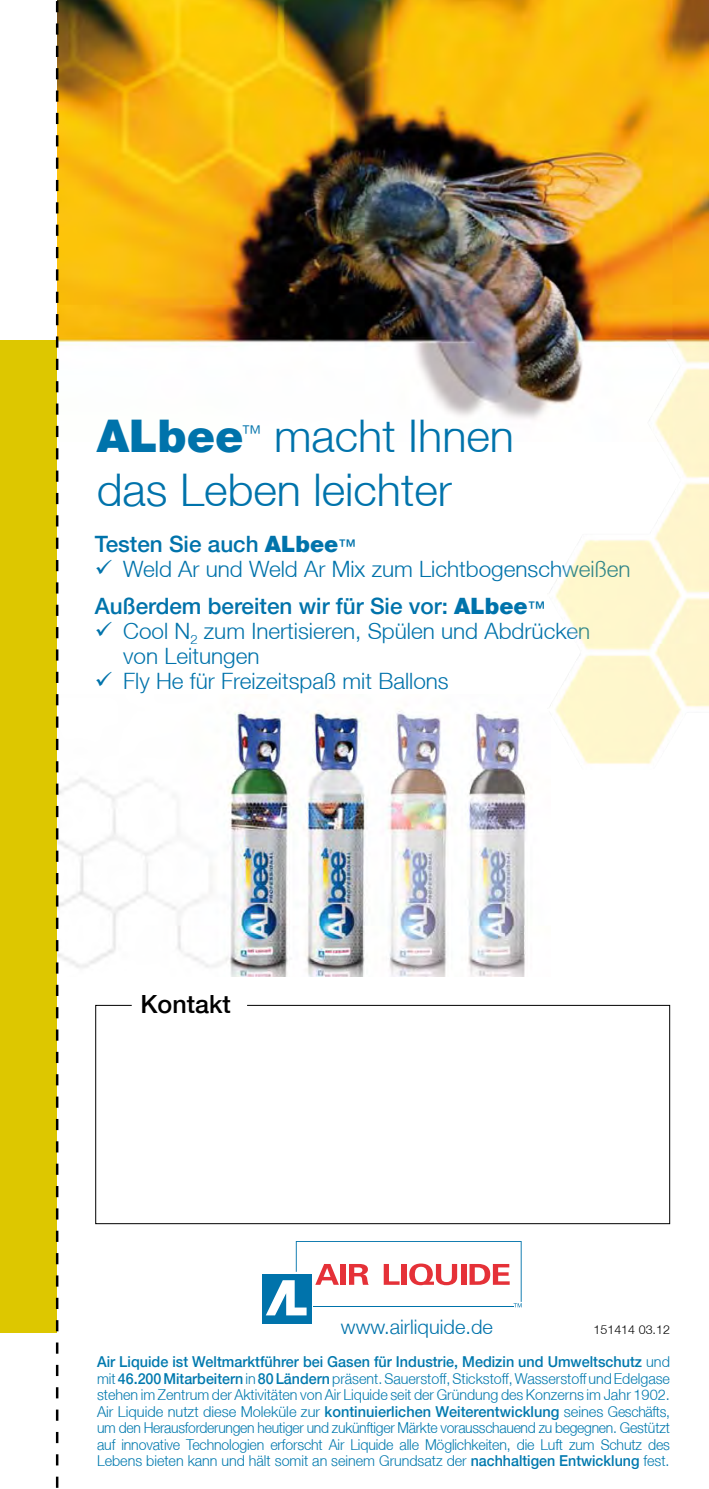
<style>
.page{position:relative;width:709px;height:1489px;background:#fff}
.page>*{position:absolute;margin:0;border:0;box-sizing:border-box;transform-origin:0 0}
.t1{font:300 45px/54px "Helvetica Neue LT";color:#0073ab}
.t2{font:500 25px "Helvetica Neue LT";color:#000}
.t3{font:300 22.5px/37.5px "Helvetica Neue LT";color:#0073ab}
.t4{font:500 22.5px "Helvetica Neue LT";color:#0073ab}
.t5{font:300 20px "Helvetica Neue LT";color:#0073ab}
.t6{font:300 15px/16.5px "Helvetica Neue LT";color:#0079ae;text-align:justify;scale:.96 1}
.t7{font:300 12.5px "Helvetica Neue LT";color:#000}
.s1{font-weight:900}
.s2{font-size:17.5px}
.s3{font-weight:500}
.s4{font-weight:500;font-size:17.5px}
</style>
<div class="page">
<img style="left:58px;top:0;width:651px;height:437px">
<img style="left:58px;top:695px;width:469px;height:281px">
<svg style="left:262px;top:1241px;width:260px;height:83px"></svg>
<svg style="left:95px;top:1004px;width:575px;height:220px"></svg>
<div style="left:0;top:340px;width:57px;height:992px;background:#ddc700"></div>
<img style="left:547px;top:339px;width:162px;height:425px">
<svg style="left:56px;top:0;width:2px;height:1488px"></svg>
<h1 class="t1" style="left:97px;top:408px;width:419px"><span class="s1">ALbee</span><sup>™</sup> macht Ihnen das Leben leichter</h1>
<h3 class="t4" style="left:95px;top:530px;width:262px">Testen Sie auch <span class="s1">ALbee</span><span class="s2">™</span></h3>
<h3 class="t3" style="left:95px;top:549px;width:537px">✓ Weld Ar und Weld Ar Mix zum Lichtbogenschweißen<br><span class="s3">Außerdem bereiten wir für Sie vor:</span> <span class="s1">ALbee</span><span class="s4">™</span></h3>
<h3 class="t3" style="left:123px;top:618px;width:468px;line-height:25px;text-indent:-28px">✓ Cool N<sub>2</sub> zum Inertisieren, Spülen und Abdrücken von Leitungen</h3>
<h3 class="t3" style="left:95px;top:662px;width:355px">✓ Fly He für Freizeitspaß mit Ballons</h3>
<h2 class="t2" style="left:140px;top:989px;width:92px">Kontakt</h2>
<h3 class="t5" style="left:341px;top:1314px;width:153px">www.airliquide.de</h3>
<p class="t7" style="left:593px;top:1321px;width:78px">151414 03.12</p>
<p class="t6" style="left:97px;top:1353px;width:598px"><span class="s3">Air Liquide ist Weltmarktführer bei Gasen für Industrie, Medizin und Umweltschutz</span> und mit <span class="s3">46.200 Mitarbeitern</span> in <span class="s3">80 Ländern</span> präsent. Sauerstoff, Stickstoff, Wasserstoff undEdelgase stehen im Zentrum der Aktivitäten von Air Liquide seit der Gründung des Konzerns im Jahr 1902.<br>Air Liquide nutzt diese Moleküle zur <span class="s3">kontinuierlichen Weiterentwicklung</span> seines Geschäfts, um den Herausforderungen heutiger und zukünftiger Märkte vorausschauend zu begegnen. Gestützt auf innovative Technologien erforscht Air Liquide alle Möglichkeiten, die Luft zum Schutz des Lebens bieten kann und hält somit an seinem Grundsatz der <span class="s3">nachhaltigen Entwicklung</span> fest.</p>
</div>
